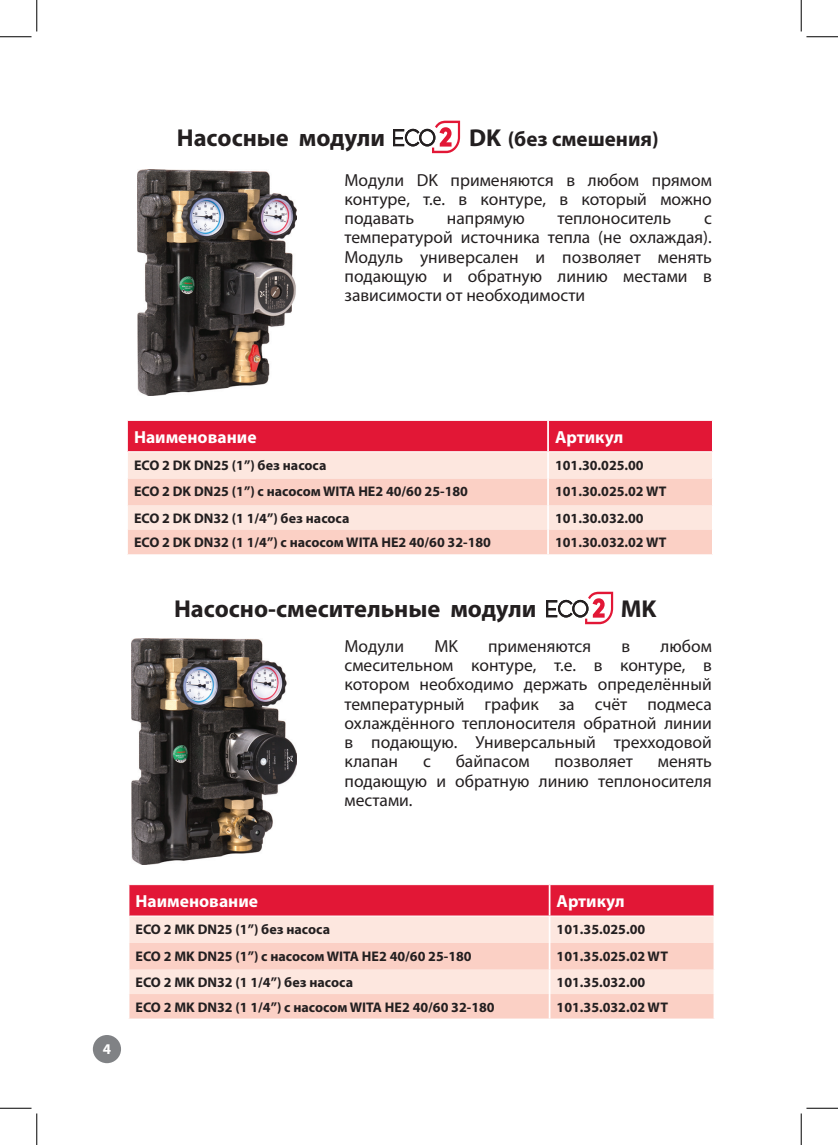
<style>
.page{position:relative;width:838px;height:1145px;background:#fff}
.page>*{position:absolute;margin:0;border:0;box-sizing:border-box;transform-origin:0 0}
.t1{font:700 24.5px "Myriad Pro";color:#231f20}
.t2{font:700 21px "Myriad Pro";color:#231f20}
.t3{font:17.5px/19.2px "Myriad Pro";color:#231f20;text-align:justify}
.t4{font:700 17.5px "Myriad Pro";color:#fff}
.t5{font:700 14.88px "Myriad Pro";color:#fff}
.t6{font:700 14px "Myriad Pro";color:#231f20}
.s1{font-size:24.5px}
</style>
<div class="page">
<div style="left:93px;top:1035px;width:28px;height:28px;background:#808285;border-radius:50%"></div>
<svg style="left:393px;top:121px;width:67px;height:32px"></svg>
<svg style="left:127px;top:420px;width:586px;height:134px;background:#f6b0b0"></svg>
<img style="left:137px;top:170px;width:159px;height:225px">
<img style="left:131px;top:639px;width:165px;height:226px">
<svg style="left:129px;top:885px;width:585px;height:134px;background:#f6afaf"></svg>
<hr style="left:548px;top:994px;width:2px;height:25px;background:#fff">
<hr style="left:713px;top:994px;width:2px;height:25px;background:#fff">
<svg style="left:546px;top:592px;width:67px;height:32px"></svg>
<hr style="left:0;top:36px;width:32px;height:1px;background:#000">
<hr style="left:806px;top:36px;width:31px;height:1px;background:#000">
<hr style="left:0;top:1108px;width:32px;height:1px;background:#000">
<hr style="left:806px;top:1108px;width:31px;height:1px;background:#000">
<hr style="left:36px;top:0;width:1px;height:31px;background:#000">
<hr style="left:36px;top:1113px;width:1px;height:32px;background:#000">
<hr style="left:800px;top:0;width:1px;height:31px;background:#000">
<hr style="left:800px;top:1113px;width:1px;height:32px;background:#000">
<h1 class="t1" style="left:177px;top:121px;width:210px">Насосные модули</h1>
<p class="t2" style="left:469px;top:125px;width:191px"><span class="s1">DK</span> (без смешения)</p>
<p class="t3" style="left:344px;top:170px;width:369px">Модули DK применяются в любом прямом контуре, т.е. в контуре, в который можно подавать</p>
<p class="t3" style="left:344px;top:208px;width:369px;text-indent:359px">с температурой источника тепла (не охлаждая).<br>Модуль универсален и позволяет менять подающую и обратную линию местами в зависимости от необходимости</p>
<p class="t3" style="left:447px;top:208px;width:79px">напрямую</p>
<p class="t3" style="left:557px;top:208px;width:115px">теплоноситель</p>
<p class="t4" style="left:134px;top:425px;width:124px">Наименование</p>
<p class="t4" style="left:555px;top:425px;width:70px">Артикул</p>
<p class="t6" style="left:134px;top:456px;width:194px">ECO 2 DK DN25 (1”) без насоса</p>
<p class="t6" style="left:555px;top:456px;width:90px">101.30.025.00</p>
<p class="t6" style="left:134px;top:482px;width:335px">ECO 2 DK DN25 (1”) с насосом WITA HE2 40/60 25-180</p>
<p class="t6" style="left:555px;top:482px;width:113px">101.30.025.02 WT</p>
<p class="t6" style="left:134px;top:509px;width:217px">ECO 2 DK DN32 (1 1/4”) без насоса</p>
<p class="t6" style="left:555px;top:509px;width:90px">101.30.032.00</p>
<p class="t6" style="left:134px;top:533px;width:358px">ECO 2 DK DN32 (1 1/4”) с насосом WITA HE2 40/60 32-180</p>
<p class="t6" style="left:555px;top:533px;width:113px">101.30.032.02 WT</p>
<h1 class="t1" style="left:174px;top:592px;width:364px">Насосно-смесительные модули</h1>
<h1 class="t1" style="left:620px;top:592px;width:37px">MK</h1>
<p class="t3" style="left:344px;top:636px;width:61px">Модули</p>
<p class="t3" style="left:434px;top:636px;width:25px">МK</p>
<p class="t3" style="left:488px;top:636px;width:105px">применяются</p>
<p class="t3" style="left:621px;top:636px;width:10px">в</p>
<p class="t3" style="left:344px;top:636px;width:369px;text-indent:316px">любом смесительном контуре, т.е. в контуре, в котором необходимо держать определённый температурный график за счёт подмеса охлаждённого теплоносителя обратной линии в подающую. Универсальный трехходовой клапан</p>
<p class="t3" style="left:423px;top:752px;width:9px">с</p>
<p class="t3" style="left:455px;top:752px;width:75px">байпасом</p>
<p class="t3" style="left:554px;top:752px;width:80px">позволяет</p>
<p class="t3" style="left:344px;top:752px;width:369px;text-indent:313px">менять подающую и обратную линию теплоносителя местами.</p>
<p class="t5" style="left:103px;top:1039px;width:10px">4</p>
<p class="t4" style="left:135px;top:890px;width:124px">Наименование</p>
<p class="t4" style="left:556px;top:890px;width:70px">Артикул</p>
<p class="t6" style="left:135px;top:920px;width:196px">ECO 2 MK DN25 (1”) без насоса</p>
<p class="t6" style="left:556px;top:920px;width:90px">101.35.025.00</p>
<p class="t6" style="left:135px;top:947px;width:337px">ECO 2 MK DN25 (1”) с насосом WITA HE2 40/60 25-180</p>
<p class="t6" style="left:556px;top:947px;width:113px">101.35.025.02 WT</p>
<p class="t6" style="left:135px;top:973px;width:219px">ECO 2 MK DN32 (1 1/4”) без насоса</p>
<p class="t6" style="left:556px;top:973px;width:90px">101.35.032.00</p>
<p class="t6" style="left:135px;top:998px;width:360px">ECO 2 MK DN32 (1 1/4”) с насосом WITA HE2 40/60 32-180</p>
<p class="t6" style="left:556px;top:998px;width:113px">101.35.032.02 WT</p>
</div>
